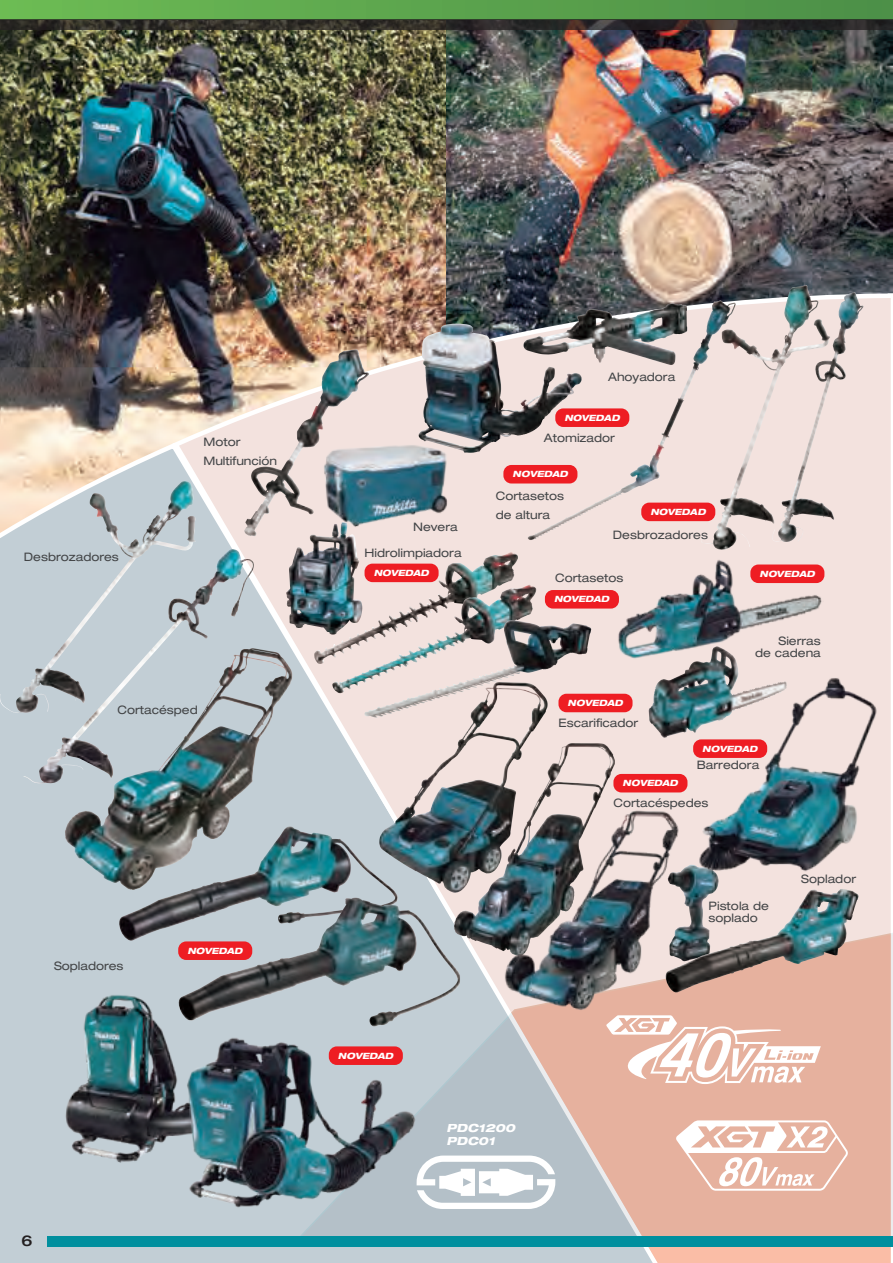
<style>
.page{position:relative;width:893px;height:1263px;background:#fff}
.page>*{position:absolute;margin:0;border:0;box-sizing:border-box;transform-origin:0 0}
.t1{font:500 expanded 15px "Helvetica Neue LT Pro";color:#231f20}
.t2{font:expanded 11.7px/12px "Helvetica Neue LT Pro";color:#434547}
.t3{font:italic 800 expanded 11.25px/13.5px "Helvetica Neue LT Pro";color:#fff}
.t4{font:italic 800 expanded 8.7px "Helvetica Neue LT Pro";color:#fff}
</style>
<div class="page">
<img style="left:0;top:30px;width:446px;height:410px">
<img style="left:446px;top:30px;width:447px;height:261px">
<svg style="left:0;top:440px;width:169px;height:823px;background:#c8d0d3"></svg>
<img style="left:169px;top:291px;width:716px;height:972px">
<svg style="left:511px;top:1247px;width:374px;height:16px;background:#e5c4b8"></svg>
<svg style="left:293px;top:931px;width:592px;height:305px;background:#d3b9b0"></svg>
<svg style="left:885px;top:291px;width:8px;height:972px"></svg>
<div style="left:48px;top:1236px;width:845px;height:11px;background:#008f9e"></div>
<img style="left:649px;top:666px;width:92px;height:72px">
<img style="left:118px;top:481px;width:67px;height:66px">
<img style="left:24px;top:549px;width:206px;height:234px">
<img style="left:65px;top:648px;width:184px;height:235px">
<img style="left:118px;top:827px;width:277px;height:115px">
<img style="left:177px;top:898px;width:281px;height:124px">
<img style="left:244px;top:349px;width:111px;height:187px">
<img style="left:401px;top:552px;width:111px;height:63px">
<img style="left:416px;top:584px;width:113px;height:68px">
<img style="left:435px;top:620px;width:81px;height:71px">
<img style="left:770px;top:292px;width:85px;height:250px">
<img style="left:523px;top:303px;width:72px;height:55px">
<img style="left:418px;top:324px;width:164px;height:129px">
<img style="left:696px;top:889px;width:162px;height:104px">
<img style="left:51px;top:983px;width:211px;height:182px">
<img style="left:170px;top:1035px;width:257px;height:184px">
<img style="left:454px;top:746px;width:112px;height:205px">
<img style="left:379px;top:682px;width:118px;height:202px">
<img style="left:617px;top:551px;width:206px;height:115px">
<img style="left:740px;top:285px;width:66px;height:73px">
<img style="left:595px;top:300px;width:125px;height:204px">
<img style="left:486px;top:804px;width:210px;height:210px">
<img style="left:690px;top:675px;width:197px;height:197px">
<img style="left:320px;top:417px;width:133px;height:133px">
<img style="left:289px;top:523px;width:53px;height:44px">
<svg style="left:417px;top:1155px;width:138px;height:54px"></svg>
<div style="left:545px;top:590px;width:74px;height:18px;background:#ee1d23;border-radius:8px"></div>
<div style="left:750px;top:564px;width:74px;height:19px;background:#ee1d23;border-radius:8px"></div>
<div style="left:613px;top:774px;width:74px;height:18px;background:#ee1d23;border-radius:8px"></div>
<div style="left:693px;top:739px;width:74px;height:19px;background:#ee1d23;border-radius:8px"></div>
<div style="left:558px;top:694px;width:74px;height:18px;background:#ee1d23;border-radius:8px"></div>
<div style="left:178px;top:941px;width:74px;height:19px;background:#ee1d23;border-radius:8px"></div>
<div style="left:329px;top:1046px;width:74px;height:19px;background:#ee1d23;border-radius:8px"></div>
<div style="left:641px;top:503px;width:74px;height:18px;background:#ee1d23;border-radius:8px"></div>
<div style="left:503px;top:465px;width:74px;height:18px;background:#ee1d23;border-radius:8px"></div>
<div style="left:365px;top:564px;width:74px;height:18px;background:#ee1d23;border-radius:8px"></div>
<div style="left:555px;top:408px;width:74px;height:19px;background:#ee1d23;border-radius:8px"></div>
<div style="left:0;top:0;width:893px;height:19px;background:linear-gradient(to right,#6dbb54,#4b8e47)"></div>
<svg style="left:0;top:19px;width:893px;height:11px;background:#2f2d28"></svg>
<svg style="left:606px;top:1015px;width:215px;height:69px"></svg>
<svg style="left:676px;top:1120px;width:172px;height:71px"></svg>
<p class="t2" style="left:608px;top:371px;width:69px">Ahoyadora</p>
<p class="t4" style="left:564px;top:412px;width:57px">NOVEDAD</p>
<p class="t2" style="left:203px;top:435px;width:39px">Motor</p>
<p class="t2" style="left:544px;top:431px;width:73px">Atomizador</p>
<p class="t2" style="left:203px;top:454px;width:75px">Multifunción</p>
<p class="t2" style="left:24px;top:551px;width:96px">Desbrozadores</p>
<p class="t2" style="left:118px;top:704px;width:82px">Cortacésped</p>
<p class="t2" style="left:54px;top:959px;width:71px">Sopladores</p>
<p class="t4" style="left:187px;top:945px;width:57px">NOVEDAD</p>
<p class="t1" style="left:21px;top:1231px;width:13px">6</p>
<p class="t2" style="left:413px;top:520px;width:46px">Nevera</p>
<p class="t2" style="left:365px;top:546px;width:99px">Hidrolimpiadora</p>
<p class="t4" style="left:374px;top:567px;width:57px">NOVEDAD</p>
<p class="t4" style="left:512px;top:469px;width:57px">NOVEDAD</p>
<p class="t2" style="left:496px;top:486px;width:70px;line-height:18.8px">Cortasetos de altura</p>
<p class="t4" style="left:650px;top:506px;width:57px">NOVEDAD</p>
<p class="t2" style="left:613px;top:529px;width:96px">Desbrozadores</p>
<p class="t2" style="left:555px;top:572px;width:70px">Cortasetos</p>
<p class="t4" style="left:554px;top:594px;width:57px">NOVEDAD</p>
<p class="t4" style="left:568px;top:697px;width:57px">NOVEDAD</p>
<p class="t2" style="left:558px;top:716px;width:81px">Escarificador</p>
<p class="t4" style="left:759px;top:568px;width:57px">NOVEDAD</p>
<p class="t2" style="left:755px;top:634px;width:67px;text-align:right">Sierras<br>de cadena</p>
<p class="t4" style="left:702px;top:743px;width:57px">NOVEDAD</p>
<p class="t4" style="left:623px;top:777px;width:57px">NOVEDAD</p>
<p class="t2" style="left:697px;top:759px;width:64px">Barredora</p>
<p class="t2" style="left:613px;top:796px;width:96px">Cortacéspedes</p>
<p class="t2" style="left:709px;top:899px;width:62px">Pistola de soplado</p>
<p class="t2" style="left:801px;top:872px;width:56px">Soplador</p>
<p class="t4" style="left:338px;top:1050px;width:57px">NOVEDAD</p>
<p class="t3" style="left:446px;top:1121px;width:70px">PDC1200<br>PDC01</p>
</div>
